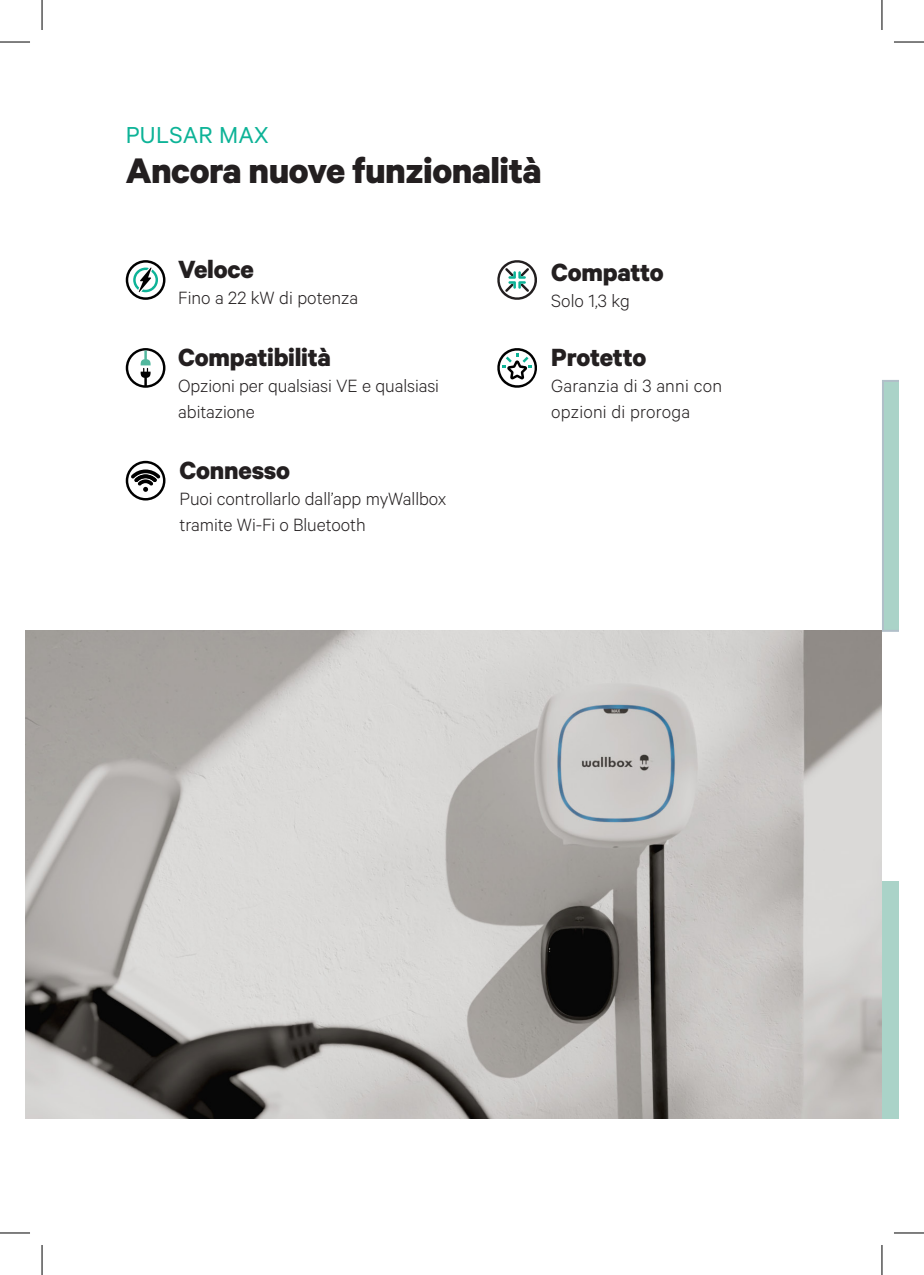
<style>
.page{position:relative;width:924px;height:1275px;background:#fff}
.page>*{position:absolute;margin:0;border:0;box-sizing:border-box;transform-origin:0 0}
.t1{font:700 40px "Calibre";letter-spacing:-.015em;color:#231f20}
.t2{font:700 28px "Calibre";letter-spacing:-.01em;color:#231f20}
.t3{font:26px "Calibre";letter-spacing:.01em;color:#0db397}
.t4{font:300 20px/26px "Calibre";letter-spacing:-.005em;color:#231f20}
</style>
<div class="page">
<svg style="left:497px;top:260px;width:40px;height:40px"></svg>
<svg style="left:126px;top:260px;width:39px;height:40px"></svg>
<svg style="left:126px;top:461px;width:39px;height:39px"></svg>
<svg style="left:126px;top:348px;width:39px;height:40px"></svg>
<svg style="left:881px;top:380px;width:17px;height:252px;background:#afd2cb"></svg>
<div style="left:882px;top:880px;width:16px;height:238px;background:#aad3c8"></div>
<img style="left:25px;top:631px;width:856px;height:487px">
<svg style="left:497px;top:348px;width:40px;height:40px"></svg>
<hr style="left:0;top:42px;width:30px;height:1px;background:#000">
<hr style="left:893px;top:42px;width:30px;height:1px;background:#000">
<hr style="left:0;top:1232px;width:30px;height:1px;background:#000">
<hr style="left:893px;top:1232px;width:30px;height:1px;background:#000">
<hr style="left:42px;top:0;width:1px;height:30px;background:#000">
<hr style="left:42px;top:1245px;width:1px;height:30px;background:#000">
<hr style="left:881px;top:0;width:1px;height:30px;background:#000">
<hr style="left:881px;top:1245px;width:1px;height:30px;background:#000">
<p class="t3" style="left:126px;top:120px;width:144px">PULSAR MAX</p>
<p class="t1" style="left:126px;top:146px;width:417px">Ancora nuove funzionalità</p>
<p class="t2" style="left:178px;top:252px;width:77px">Veloce</p>
<p class="t4" style="left:178px;top:284px;width:181px">Fino a 22 kW di potenza</p>
<p class="t2" style="left:178px;top:340px;width:154px">Compatibilità</p>
<p class="t4" style="left:178px;top:372px;width:262px">Opzioni per qualsiasi VE e qualsiasi abitazione</p>
<p class="t2" style="left:179px;top:453px;width:112px">Connesso</p>
<p class="t4" style="left:179px;top:485px;width:268px">Puoi controllarlo dall’app myWallbox tramite Wi-Fi o Bluetooth</p>
<p class="t2" style="left:551px;top:255px;width:114px">Compatto</p>
<p class="t4" style="left:551px;top:287px;width:80px">Solo 1,3 kg</p>
<p class="t2" style="left:551px;top:340px;width:96px">Protetto</p>
<p class="t4" style="left:551px;top:372px;width:172px">Garanzia di 3 anni con opzioni di proroga</p>
</div>
